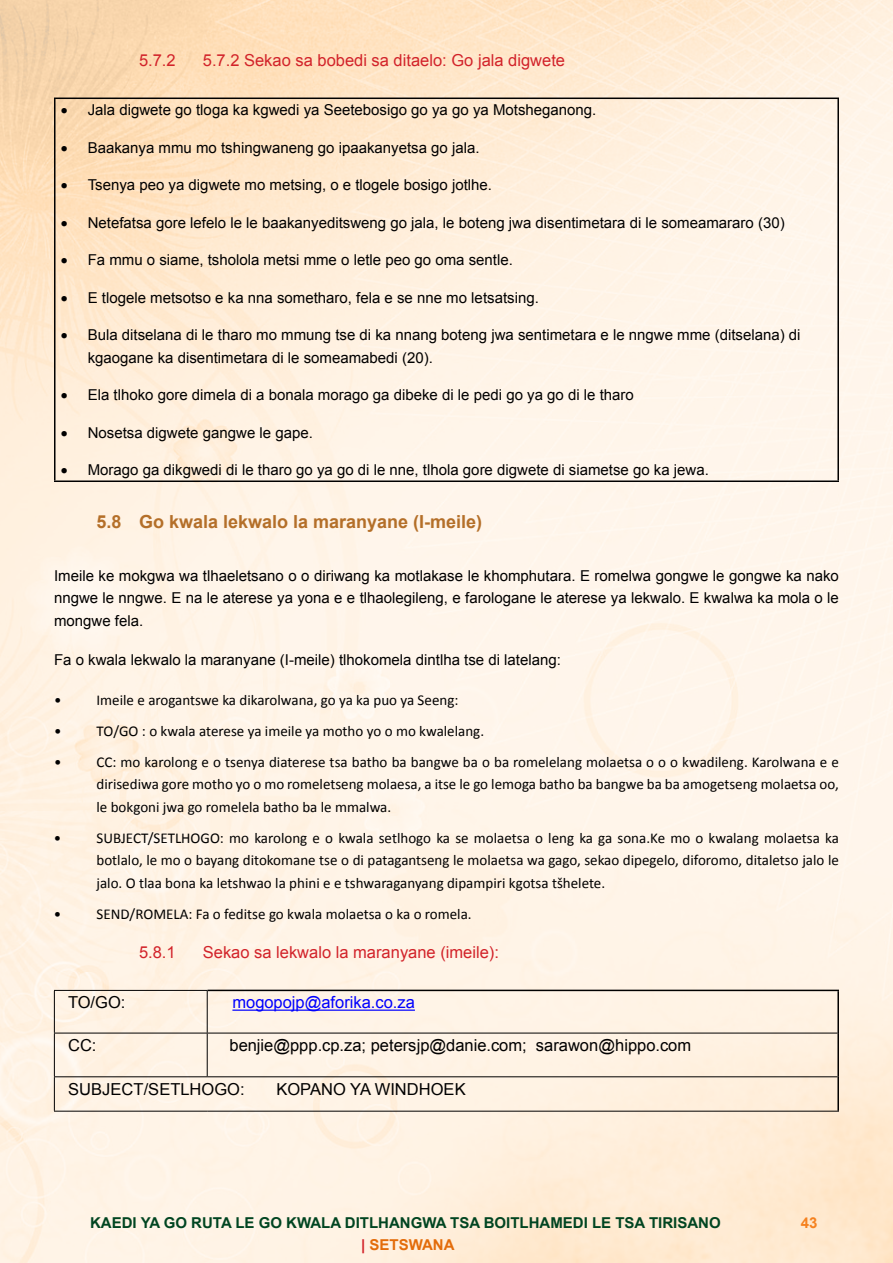
<style>
.page{position:relative;width:893px;height:1263px;background:#fff}
.page>*{position:absolute;margin:0;border:0;box-sizing:border-box;transform-origin:0 0}
.t1{font:700 18px "Arial";color:#b46f29}
.t2{font:16.5px "Arial";color:#000}
.t3{font:16.5px "Arial";color:#d2232a}
.t4{font:16.5px "Arial";color:#00f}
.t5{font:15px/22.5px "Arial";color:#000}
.t6{font:15px/22.5px "Calibri";color:#000;text-align:justify}
.t7{font:700 15px "Arial";color:#004521}
.t8{font:700 15px "Arial";color:#e36c0a}
.t9{font:700 15px "Arial";color:#f58220}
.s1{color:#d2232a}
</style>
<div class="page">
<img style="left:1px;top:0;width:892px;height:1263px">
<hr style="left:54px;top:98px;width:785px;height:1px;background:#000">
<hr style="left:54px;top:99px;width:2px;height:381px;background:#000">
<hr style="left:837px;top:99px;width:2px;height:381px;background:#000">
<hr style="left:54px;top:480px;width:785px;height:2px;background:#000">
<hr style="left:208px;top:990px;width:631px;height:1px;background:#000">
<hr style="left:837px;top:991px;width:2px;height:42px;background:#000">
<hr style="left:837px;top:1033px;width:2px;height:44px;background:#000">
<hr style="left:837px;top:1077px;width:2px;height:34px;background:#000">
<hr style="left:207px;top:1033px;width:630px;height:1px;background:#000">
<hr style="left:207px;top:1076px;width:630px;height:1px;background:#000">
<hr style="left:54px;top:990px;width:154px;height:1px;background:#000">
<hr style="left:54px;top:1033px;width:153px;height:1px;background:#000">
<hr style="left:54px;top:1076px;width:153px;height:1px;background:#000">
<hr style="left:54px;top:1111px;width:153px;height:1px;background:#000">
<hr style="left:207px;top:1111px;width:632px;height:1px;background:#000">
<hr style="left:54px;top:991px;width:1px;height:42px;background:#000">
<hr style="left:54px;top:1033px;width:1px;height:43px;background:#000">
<hr style="left:54px;top:1077px;width:1px;height:34px;background:#000">
<hr style="left:207px;top:991px;width:1px;height:42px;background:#000">
<hr style="left:207px;top:1033px;width:1px;height:43px;background:#000">
<hr style="left:232px;top:1009px;width:183px;height:2px;background:#00f">
<p class="t3" style="left:139px;top:49px;width:38px">5.7.2</p>
<p class="t3" style="left:203px;top:49px;width:364px">5.7.2 Sekao sa bobedi sa ditaelo: Go jala digwete</p>
<p class="t5" style="left:61px;top:99px;width:537px">• Jala digwete go tloga ka kgwedi ya Seetebosigo go ya go ya Motsheganong.</p>
<p class="t5" style="left:61px;top:136px;width:420px">• Baakanya mmu mo tshingwaneng go ipaakanyetsa go jala.</p>
<p class="t5" style="left:61px;top:174px;width:433px">• Tsenya peo ya digwete mo metsing, o e tlogele bosigo jotlhe.</p>
<p class="t5" style="left:61px;top:211px;width:725px">• Netefatsa gore lefelo le le baakanyeditsweng go jala, le boteng jwa disentimetara di le someamararo (30)</p>
<p class="t5" style="left:61px;top:249px;width:454px">• Fa mmu o siame, tsholola metsi mme o letle peo go oma sentle.</p>
<p class="t5" style="left:61px;top:286px;width:480px">• E tlogele metsotso e ka nna sometharo, fela e se nne mo letsatsing.</p>
<p class="t5" style="left:88px;top:324px;width:714px;text-indent:-27px">• Bula ditselana di le tharo mo mmung tse di ka nnang boteng jwa sentimetara e le nngwe mme (ditselana) di kgaogane ka disentimetara di le someamabedi (20).</p>
<p class="t5" style="left:61px;top:384px;width:575px">• Ela tlhoko gore dimela di a bonala morago ga dibeke di le pedi go ya go di le tharo</p>
<p class="t5" style="left:61px;top:421px;width:254px">• Nosetsa digwete gangwe le gape.</p>
<p class="t5" style="left:61px;top:459px;width:650px">• Morago ga dikgwedi di le tharo go ya go di le nne, tlhola gore digwete di siametse go ka jewa.</p>
<p class="t1" style="left:97px;top:510px;width:387px">5.8 Go kwala lekwalo la maranyane (I-meile)</p>
<p class="t5" style="left:54px;top:564px;width:786px;text-align:justify">Imeile ke mokgwa wa tlhaeletsano o o diriwang ka motlakase le khomphutara. E romelwa gongwe le gongwe ka nako nngwe le nngwe. E na le aterese ya yona e e tlhaolegileng, e farologane le aterese ya lekwalo. E kwalwa ka mola o le mongwe fela.</p>
<p class="t5" style="left:54px;top:649px;width:508px">Fa o kwala lekwalo la maranyane (I-meile) tlhokomela dintlha tse di latelang:</p>
<p class="t6" style="left:54px;top:688px;width:406px">• Imeile e arogantswe ka dikarolwana, go ya ka puo ya Seeng:</p>
<p class="t6" style="left:54px;top:719px;width:432px">• TO/GO : o kwala aterese ya imeile ya motho yo o mo kwalelang.</p>
<p class="t6" style="left:96px;top:750px;width:744px;text-indent:-42px">• CC: mo karolong e o tsenya diaterese tsa batho ba bangwe ba o ba romelelang molaetsa o o o kwadileng. Karolwana e e dirisediwa gore motho yo o mo romeletseng molaesa, a itse le go lemoga batho ba bangwe ba ba amogetseng molaetsa oo, le bokgoni jwa go romelela batho ba le mmalwa.</p>
<p class="t6" style="left:96px;top:826px;width:744px;text-indent:-43px">• SUBJECT/SETLHOGO: mo karolong e o kwala setlhogo ka se molaetsa o leng ka ga sona.Ke mo o kwalang molaetsa ka botlalo, le mo o bayang ditokomane tse o di patagantseng le molaetsa wa gago, sekao dipegelo, diforomo, ditaletso jalo le jalo. O tlaa bona ka letshwao la phini e e tshwaraganyang dipampiri kgotsa tšhelete.</p>
<p class="t6" style="left:54px;top:902px;width:419px">• SEND/ROMELA: Fa o feditse go kwala molaetsa o ka o romela.</p>
<p class="t3" style="left:139px;top:941px;width:38px">5.8.1</p>
<p class="t3" style="left:203px;top:941px;width:298px">Sekao sa lekwalo la maranyane (imeile):</p>
<p class="t2" style="left:68px;top:992px;width:59px">TO/GO:</p>
<p class="t4" style="left:232px;top:992px;width:184px">mogopojp@aforika.co.za</p>
<p class="t2" style="left:68px;top:1034px;width:30px">CC:</p>
<p class="t2" style="left:229px;top:1034px;width:463px">benjie@ppp.cp.za; petersjp@danie.com; sarawon@hippo.com</p>
<p class="t2" style="left:68px;top:1078px;width:178px">SUBJECT/SETLHOGO:</p>
<p class="t2" style="left:276px;top:1078px;width:191px">KOPANO YA WINDHOEK</p>
<p class="t7" style="left:90px;top:1212px;width:632px">KAEDI YA GO RUTA LE GO KWALA DITLHANGWA TSA BOITLHAMEDI LE TSA TIRISANO</p>
<p class="t9" style="left:801px;top:1212px;width:18px">43</p>
<p class="t8" style="left:361px;top:1235px;width:95px"><span class="s1">|</span> SETSWANA</p>
</div>
